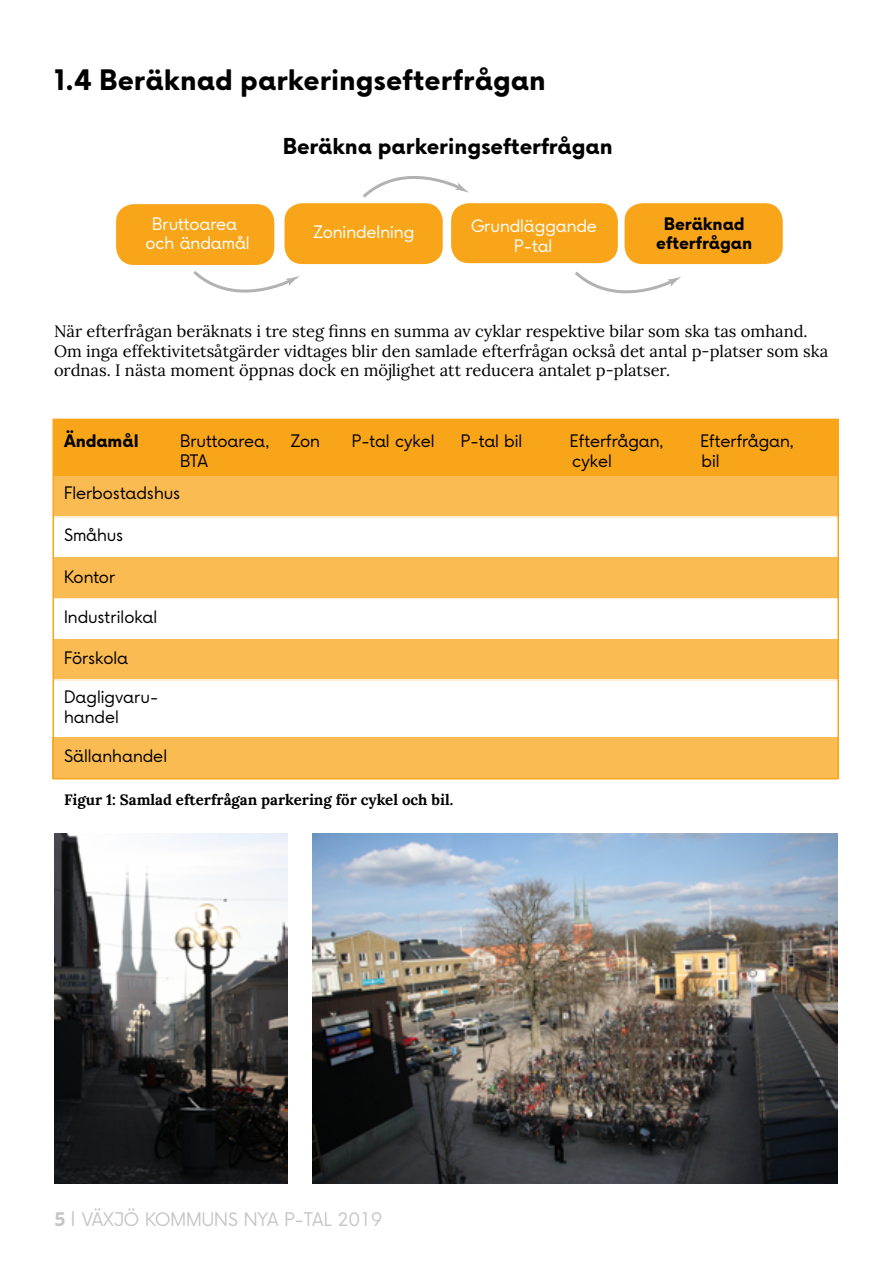
<style>
.page{position:relative;width:893px;height:1263px;background:#fff}
.page>*{position:absolute;margin:0;border:0;box-sizing:border-box;transform-origin:0 0}
.t1{font:700 27px "Vaxjo Now";color:#000}
.t2{font:700 21px "Vaxjo Now";color:#000}
.t3{font:18px "Vaxjo Now";color:#c6c6c6}
.t4{font:16.5px/19.8px "Lora";color:#000}
.t5{font:16.5px/19.8px "Vaxjo Now";letter-spacing:-.005em;color:#000}
.t6{font:16.5px/19.8px "Vaxjo Now";color:#fff;text-align:center}
.t7{font:700 16.5px/19.8px "Vaxjo Now";color:#000;text-align:center}
.t8{font:700 15px "Lora";color:#000}
.s1{font-weight:700}
.s2{font-size:19.5px}
</style>
<div class="page">
<div style="left:116px;top:204px;width:158px;height:61px;background:#f9a519;border-radius:18px"></div>
<div style="left:284px;top:203px;width:159px;height:61px;background:#f9a519;border-radius:18px"></div>
<div style="left:451px;top:203px;width:167px;height:60px;background:#f9a519;border-radius:18px"></div>
<div style="left:625px;top:203px;width:158px;height:61px;background:#f9a519;border-radius:18px"></div>
<svg style="left:193px;top:271px;width:106px;height:21px"></svg>
<svg style="left:575px;top:271px;width:105px;height:22px"></svg>
<svg style="left:363px;top:176px;width:105px;height:22px"></svg>
<div style="left:53px;top:419px;width:785px;height:57px;background:#f9a519"></div>
<div style="left:53px;top:476px;width:785px;height:41px;background:#fabb52"></div>
<div style="left:53px;top:516px;width:785px;height:42px;background:#fff"></div>
<div style="left:53px;top:558px;width:785px;height:41px;background:#fabb52"></div>
<div style="left:53px;top:598px;width:785px;height:41px;background:#fff"></div>
<div style="left:53px;top:639px;width:785px;height:41px;background:#fabb52"></div>
<div style="left:53px;top:679px;width:785px;height:42px;background:#fff"></div>
<div style="left:52px;top:737px;width:786px;height:41px;background:#fabb52"></div>
<div style="left:52px;top:419px;width:787px;height:360px;border:2px solid #f9a519"></div>
<img style="left:312px;top:833px;width:525px;height:350px">
<img style="left:54px;top:833px;width:233px;height:350px">
<h1 class="t1" style="left:54px;top:61px;width:493px">1.4 Beräknad parkeringsefterfrågan</h1>
<p class="t2" style="left:283px;top:131px;width:331px">Beräkna parkeringsefterfrågan</p>
<p class="t6" style="left:145px;top:214px;width:106px">Bruttoarea och ändamål</p>
<p class="t6" style="left:313px;top:222px;width:103px">Zonindelning</p>
<p class="t6" style="left:471px;top:216px;width:127px">Grundläggande<br>P-tal</p>
<p class="t7" style="left:656px;top:214px;width:97px">Beräknad efterfrågan</p>
<p class="t4" style="left:54px;top:320px;width:776px">När efterfrågan beräknats i tre steg finns en summa av cyklar respektive bilar som ska tas omhand.<br>Om inga effektivitetsåtgärder vidtages blir den samlade efterfrågan också det antal p-platser som ska ordnas. I nästa moment öppnas dock en möjlighet att reducera antalet p-platser.</p>
<p class="t7" style="left:64px;top:431px;width:76px">Ändamål</p>
<p class="t5" style="left:180px;top:431px;width:91px">Bruttoarea,</p>
<p class="t5" style="left:290px;top:431px;width:31px">Zon</p>
<p class="t5" style="left:352px;top:431px;width:84px">P-tal cykel</p>
<p class="t5" style="left:461px;top:431px;width:63px">P-tal bil</p>
<p class="t5" style="left:570px;top:431px;width:95px">Efterfrågan,</p>
<p class="t5" style="left:700px;top:431px;width:95px">Efterfrågan,</p>
<p class="t5" style="left:180px;top:451px;width:29px">BTA</p>
<p class="t5" style="left:572px;top:451px;width:41px">cykel</p>
<p class="t5" style="left:702px;top:451px;width:20px">bil</p>
<p class="t5" style="left:64px;top:483px;width:118px">Flerbostadshus</p>
<p class="t5" style="left:64px;top:525px;width:61px">Småhus</p>
<p class="t5" style="left:64px;top:566px;width:53px">Kontor</p>
<p class="t5" style="left:64px;top:607px;width:95px">Industrilokal</p>
<p class="t5" style="left:64px;top:648px;width:66px">Förskola</p>
<p class="t5" style="left:64px;top:687px;width:96px">Dagligvaru&shy;handel</p>
<p class="t5" style="left:64px;top:746px;width:104px">Sällanhandel</p>
<p class="t8" style="left:64px;top:790px;width:391px">Figur 1: Samlad efterfrågan parkering för cykel och bil.</p>
<p class="t3" style="left:54px;top:1207px;width:330px"><span class="s1">5</span> <span class="s2">I</span> VÄXJÖ KOMMUNS NYA P-TAL 2019</p>
</div>
